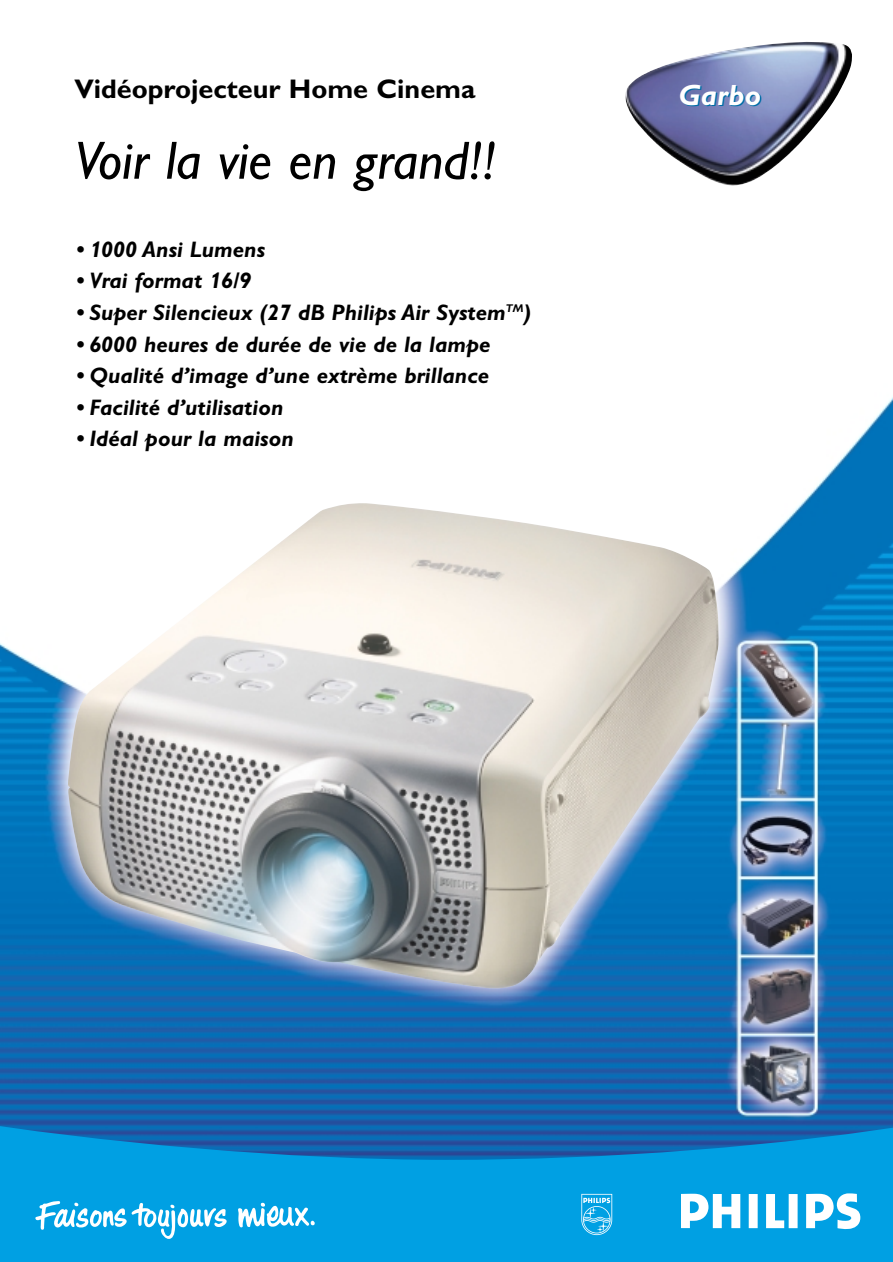
<style>
.page{position:relative;width:893px;height:1262px;background:#fff}
.page>*{position:absolute;margin:0;border:0;box-sizing:border-box;transform-origin:0 0}
.t1{font:italic 54px "Gill Alt One";color:#000}
.t2{font:italic 700 29.4px "Gill Alt One";letter-spacing:.01em;color:#fff}
.t3{font:700 27px "Gill Alt One";color:#000}
.t4{font:italic 700 22.5px "Gill Alt One";color:#000}
</style>
<div class="page">
<img style="left:0;top:398px;width:892px;height:720px">
<img style="left:625px;top:41px;width:227px;height:145px">
<img style="left:68px;top:503px;width:650px;height:485px">
<svg style="left:0;top:1118px;width:892px;height:143px;background:#068fd4"></svg>
<div style="left:748px;top:1194px;width:9px;height:34px;background:#fff"></div>
<div style="left:788px;top:1194px;width:9px;height:34px;background:#fff"></div>
<svg style="left:766px;top:1194px;width:18px;height:34px"></svg>
<svg style="left:681px;top:1193px;width:59px;height:35px"></svg>
<svg style="left:806px;top:1193px;width:54px;height:36px"></svg>
<svg style="left:581px;top:1193px;width:31px;height:42px"></svg>
<svg style="left:35px;top:1201px;width:192px;height:37px"></svg>
<svg style="left:238px;top:1202px;width:77px;height:25px"></svg>
<p class="t3" style="left:74px;top:79px;width:402px">Vidéoprojecteur Home Cinema</p>
<h2 class="t2" style="left:679px;top:84px;width:84px">Garbo</h2>
<h1 class="t1" style="left:75px;top:141px;width:422px">Voir la vie en grand!!</h1>
<p class="t4" style="left:77px;top:241px;width:190px">• 1000 Ansi Lumens</p>
<p class="t4" style="left:77px;top:273px;width:176px">• Vrai format 16/9</p>
<p class="t4" style="left:77px;top:304px;width:456px">• Super Silencieux (27 dB Philips Air System<sup>TM</sup>)</p>
<p class="t4" style="left:77px;top:336px;width:415px">• 6000 heures de durée de vie de la lampe</p>
<p class="t4" style="left:77px;top:367px;width:414px">• Qualité d’image d’une extrème brillance</p>
<p class="t4" style="left:77px;top:399px;width:208px">• Facilité d’utilisation</p>
<p class="t4" style="left:77px;top:430px;width:219px">• Idéal pour la maison</p>
</div>
